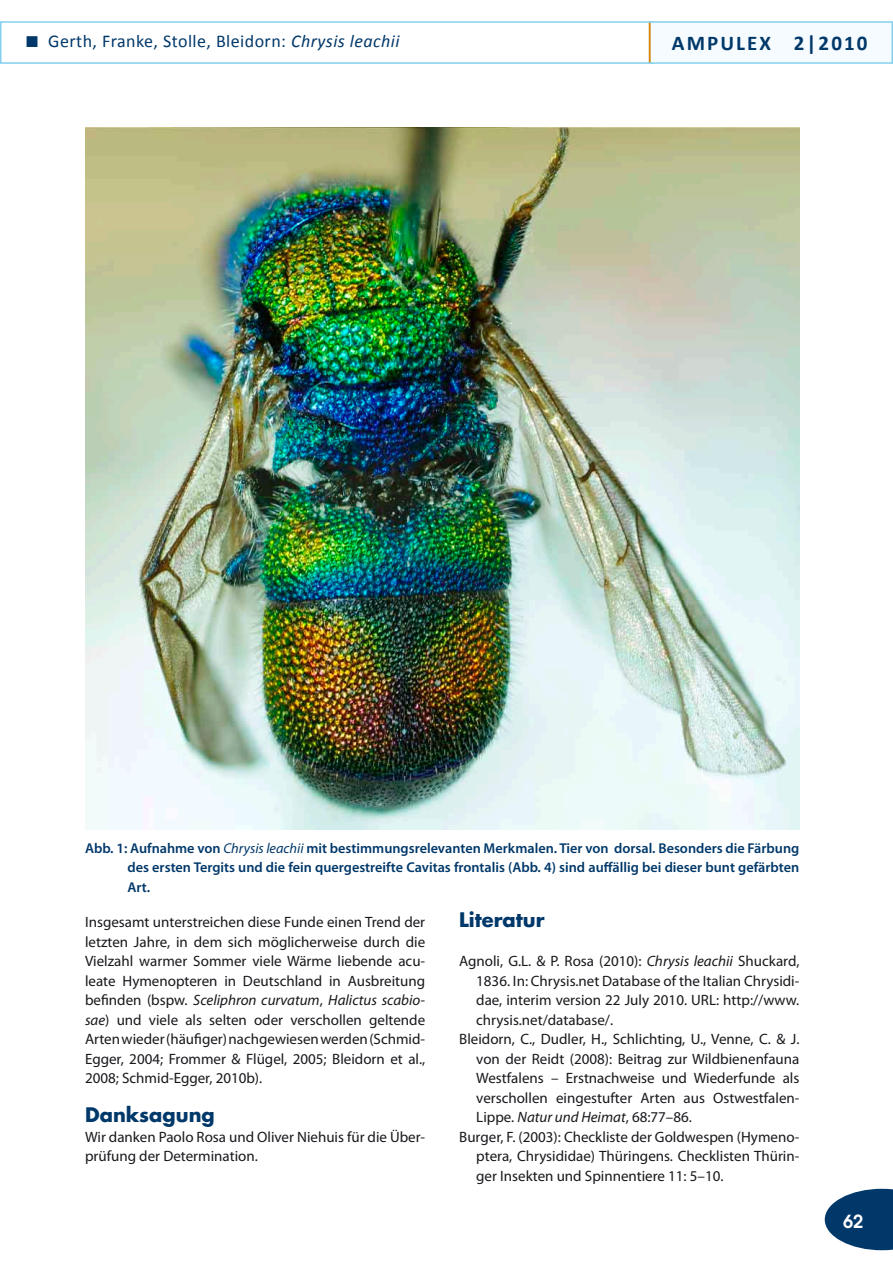
<style>
.page{position:relative;width:893px;height:1263px;background:#fff}
.page>*{position:absolute;margin:0;border:0;box-sizing:border-box;transform-origin:0 0}
.t1{font:700 21px "Calibri";letter-spacing:.1em;color:#00386a}
.t2{font:700 19.5px "Futura";color:#00386a}
.t3{font:18px "Calibri";letter-spacing:.025em;color:#00386a}
.t4{font:600 18px "Avant Garde";color:#fff}
.t5{font:15px/19.5px "Myriad Pro";color:#1a171c;text-align:justify}
.t6{font:600 14.25px/19.5px "Myriad Pro";color:#00386a;text-align:justify}
.s1{font-style:italic}
.s2{font-weight:400;font-style:italic}
</style>
<div class="page">
<div style="left:0;top:21px;width:653px;height:43px;border:2px solid #85d0f0"></div>
<div style="left:649px;top:21px;width:244px;height:43px;background:#f5fbfe;border:2px solid #85d0f0"></div>
<svg style="left:825px;top:1189px;width:68px;height:61px"></svg>
<hr style="left:649px;top:23px;width:2px;height:39px;background:#e18602">
<img style="left:85px;top:128px;width:714px;height:701px">
<p class="t3" style="left:48px;top:30px;width:353px">Gerth, Franke, Stolle, Bleidorn: <span class="s1">Chrysis leachii</span></p>
<h1 class="t1" style="left:672px;top:30px;width:62px">AMPULE</h1>
<h1 class="t1" style="left:759px;top:30px;width:109px">X 2|2010</h1>
<p class="t6" style="left:128px;top:838px;width:673px;text-indent:-43px">Abb. 1: Aufnahme von <span class="s2">Chrysis leachii</span> mit bestimmungsrelevanten Merkmalen. Tier von dorsal. Besonders die Färbung des ersten Tergits und die fein quergestreifte Cavitas frontalis (Abb. 4) sind auffällig bei dieser bunt gefärbten Art.</p>
<p class="t5" style="left:85px;top:912px;width:342px">Insgesamt unterstreichen diese Funde einen Trend der letzten Jahre, in dem sich möglicherweise durch die Vielzahl warmer Sommer viele Wärme liebende acu&shy;leate Hymenopteren in Deutschland in Ausbreitung befinden (bspw. <span class="s1">Sceliphron curvatum</span>, <span class="s1">Halictus scabio&shy;sae</span>) und viele als selten oder verschollen geltende Arten wieder (häufiger) nachgewiesen werden (Schmid-Egger, 2004; Frommer &amp; Flügel, 2005; Bleidorn et al., 2008; Schmid-Egger, 2010b).</p>
<h2 class="t2" style="left:85px;top:1102px;width:131px">Danksagung</h2>
<p class="t5" style="left:85px;top:1127px;width:342px">Wir danken Paolo Rosa und Oliver Niehuis für die Über&shy;prüfung der Determination.</p>
<h2 class="t2" style="left:459px;top:907px;width:87px">Literatur</h2>
<p class="t5" style="left:459px;top:951px;width:342px">Agnoli, G.L. &amp; P. Rosa (2010): <span class="s1">Chrysis leachii</span> Shuckard,</p>
<p class="t5" style="left:476px;top:971px;width:325px">1836. In: Chrysis.net Database of the Italian Chrysidi-</p>
<p class="t5" style="left:476px;top:990px;width:325px">dae, interim version 22 July 2010. URL: http://www.</p>
<p class="t5" style="left:476px;top:1010px;width:138px">chrysis.net/database/.</p>
<p class="t5" style="left:459px;top:1029px;width:342px">Bleidorn, C., Dudler, H., Schlichting, U., Venne, C. &amp; J.</p>
<p class="t5" style="left:476px;top:1049px;width:325px">von der Reidt (2008): Beitrag zur Wildbienenfauna</p>
<p class="t5" style="left:476px;top:1068px;width:325px">Westfalens – Erstnachweise und Wiederfunde als</p>
<p class="t5" style="left:476px;top:1088px;width:325px">verschollen eingestufter Arten aus Ostwestfalen-</p>
<p class="t5" style="left:476px;top:1107px;width:217px">Lippe. <span class="s1">Natur und Heimat</span>, 68:77–86.</p>
<p class="t5" style="left:459px;top:1127px;width:342px">Burger, F. (2003): Checkliste der Goldwespen (Hymeno-</p>
<p class="t5" style="left:476px;top:1146px;width:325px">ptera, Chrysididae) Thüringens. Checklisten Thürin-</p>
<p class="t5" style="left:476px;top:1166px;width:249px">ger Insekten und Spinnentiere 11: 5–10.</p>
<p class="t4" style="left:843px;top:1209px;width:22px">62</p>
</div>
